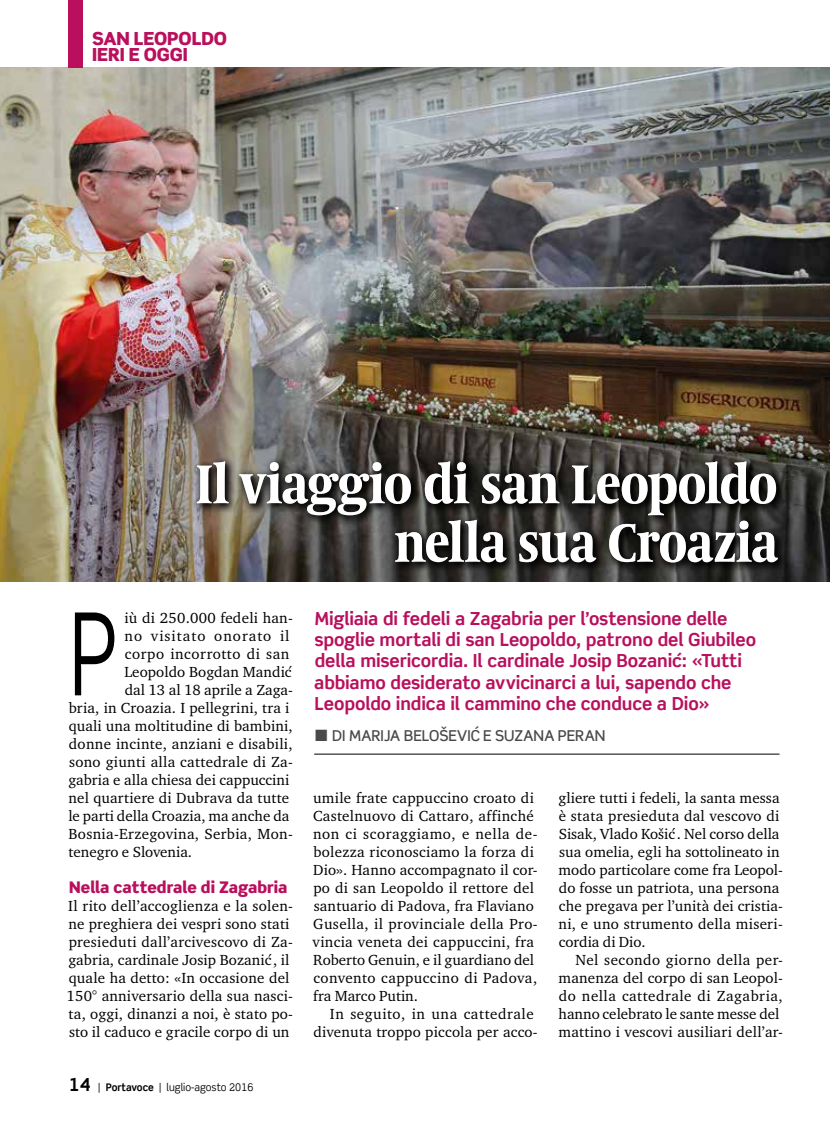
<style>
.page{position:relative;width:830px;height:1123px;background:#fff}
.page>*{position:absolute;margin:0;border:0;box-sizing:border-box;transform-origin:0 0}
.t1{font:114.9px "Scene Std";color:#000;scale:.7 1}
.t2{font:700 54px/58.5px "Coranto 2 Headline";letter-spacing:-.005em;color:#fff;text-align:right}
.t3{font:700 18px/21px "Scene Std";letter-spacing:-.01em;color:#b90f5c}
.t4{font:900 18px/16.5px "Scene Std";letter-spacing:-.01em;color:#b90f5c}
.t5{font:900 16.05px "Scene Std";letter-spacing:.005em;color:#b90f5c}
.t6{font:15px/18px "Charter ITC Std";letter-spacing:.015em;color:#000}
.t7{font:500 15px "Scene Std";color:#494948}
.t8{font:15px "Charter ITC Std";letter-spacing:.035em;color:#000}
.t9{font:15px "Charter ITC Std";letter-spacing:.065em;color:#000}
.t10{font:10.5px "Scene Std";color:#000;scale:.95 1}
.s1{font-weight:700;font-size:18px}
.s2{font-weight:700}
</style>
<div class="page">
<hr style="left:314px;top:754px;width:465px;height:1px;background:#000">
<img style="left:0;top:68px;width:829px;height:513px">
<div style="left:68px;top:0;width:14px;height:68px;background:#b90f5c"></div>
<svg style="left:192px;top:456px;width:595px;height:117px;background:#32302d"></svg>
<p class="t4" style="left:92px;top:30px;width:136px">SAN LEOPOLDO<br>IERI E OGGI</p>
<h2 class="t2" style="left:195px;top:453px;width:584px">Il viaggio di san Leopoldo nella sua Croazia</h2>
<h1 class="t1" style="left:70px;top:582px;width:70px">P</h1>
<p class="t6" style="left:124px;top:609px;width:170px">iù di 250.000 fedeli han-</p>
<p class="t9" style="left:124px;top:627px;width:166px">no visitato onorato il</p>
<p class="t8" style="left:125px;top:645px;width:166px">corpo incorrotto di san</p>
<p class="t6" style="left:124px;top:663px;width:170px">Leopoldo Bogdan Mandic´</p>
<p class="t6" style="left:125px;top:681px;width:169px">dal 13 al 18 aprile a Zaga-</p>
<p class="t6" style="left:69px;top:699px;width:222px">bria, in Croazia. I pellegrini, tra i</p>
<p class="t6" style="left:69px;top:717px;width:225px">quali una moltitudine di bambini,</p>
<p class="t6" style="left:69px;top:735px;width:225px">donne incinte, anziani e disabili,</p>
<p class="t6" style="left:69px;top:753px;width:225px">sono giunti alla cattedrale di Za-</p>
<p class="t6" style="left:68px;top:771px;width:222px">gabria e alla chiesa dei cappuccini</p>
<p class="t6" style="left:68px;top:789px;width:222px">nel quartiere di Dubrava da tutte</p>
<p class="t6" style="left:68px;top:807px;width:222px">le parti della Croazia, ma anche da</p>
<p class="t6" style="left:68px;top:825px;width:226px">Bosnia-Erzegovina, Serbia, Mon-</p>
<p class="t6" style="left:69px;top:843px;width:125px">tenegro e Slovenia.</p>
<p class="t5" style="left:69px;top:877px;width:220px">Nella cattedrale di Zagabria</p>
<p class="t6" style="left:66px;top:897px;width:228px">Il rito dell’accoglienza e la solen&shy;ne preghiera dei vespri sono stati presieduti dall’arcivescovo di Za&shy;gabria, cardinale Josip Bozanic´, il quale ha detto: «In occasione del 150° anniversario della sua nasci&shy;ta, oggi, dinanzi a noi, è stato po&shy;sto il caduco e gracile corpo di un</p>
<p class="t10" style="left:69px;top:1080px;width:195px"><span class="s1">14</span> | <span class="s2">Portavoce</span> | luglio-agosto 2016</p>
<p class="t3" style="left:314px;top:608px;width:443px">Migliaia di fedeli a Zagabria per l’ostensione delle spoglie mortali di san Leopoldo, patrono del Giubileo della misericordia. Il cardinale Josip Bozanic´: «Tutti abbiamo desiderato avvicinarci a lui, sapendo che Leopoldo indica il cammino che conduce a Dio»</p>
<p class="t7" style="left:314px;top:726px;width:292px">◼ DI MARIJA BELOŠEVIC´ E SUZANA PERAN</p>
<p class="t6" style="left:312px;top:789px;width:226px">umile frate cappuccino croato di<br>Castelnuovo di Cattaro, affinché non ci scoraggiamo, e nella de&shy;bolezza riconosciamo la forza di<br>Dio». Hanno accompagnato il cor&shy;po di san Leopoldo il rettore del santuario di Padova, fra Flaviano<br>Gusella, il provinciale della Pro&shy;vincia veneta dei cappuccini, fra<br>Roberto Genuin, e il guardiano del convento cappuccino di Padova, fra Marco Putin.</p>
<p class="t6" style="left:313px;top:1005px;width:226px;text-align:right">In seguito, in una cattedrale divenuta troppo piccola per acco-</p>
<p class="t6" style="left:558px;top:789px;width:226px">gliere tutti i fedeli, la santa messa è stata presieduta dal vescovo di<br>Sisak, Vlado Košic´. Nel corso della sua omelia, egli ha sottolineato in modo particolare come fra Leopol&shy;do fosse un patriota, una persona che pregava per l’unità dei cristia&shy;ni, e uno strumento della miseri&shy;cordia di Dio.</p>
<p class="t6" style="left:558px;top:951px;width:226px;text-indent:17px">Nel secondo giorno della per&shy;manenza del corpo di san Leopol&shy;do nella cattedrale di Zagabria, hanno celebrato le sante messe del mattino i vescovi ausiliari dell’ar-</p>
</div>
